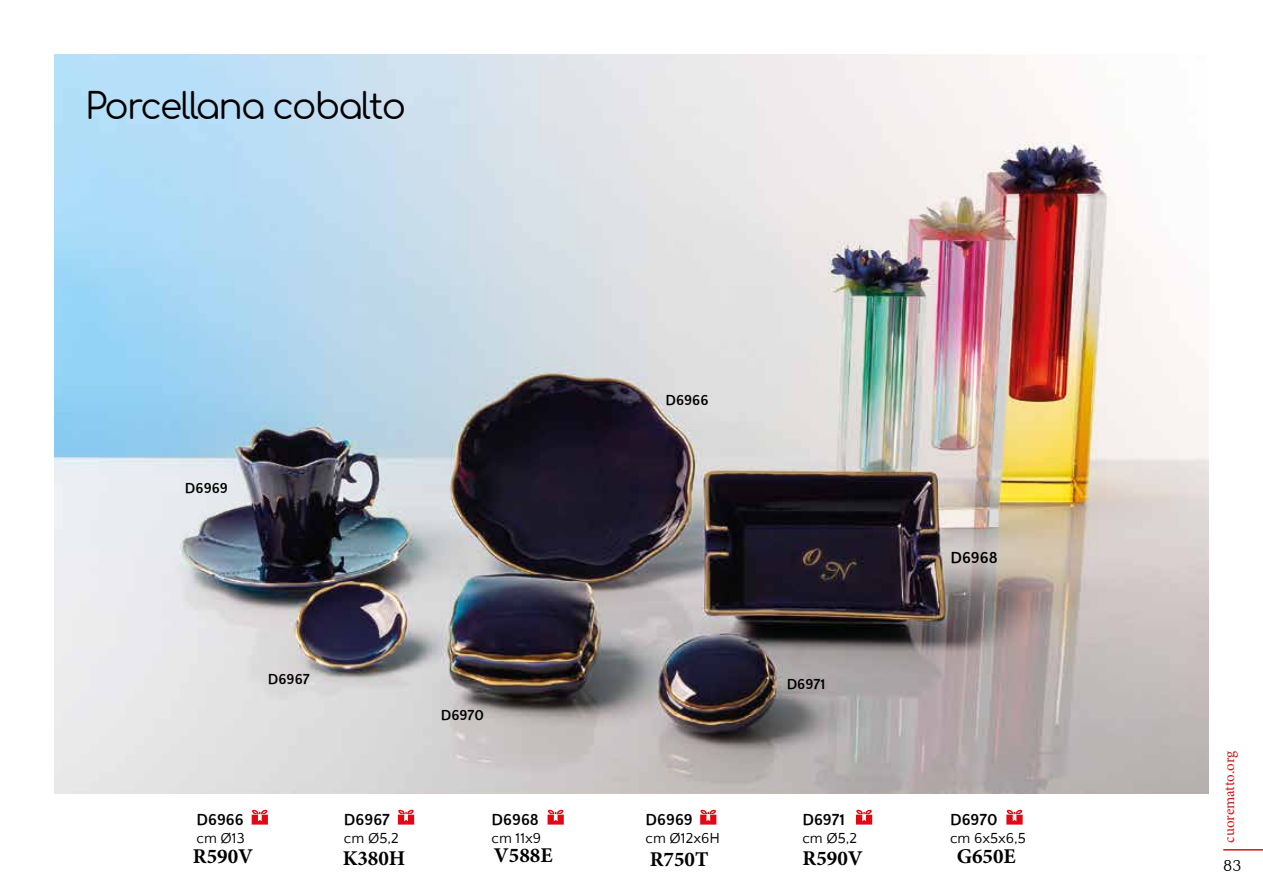
<style>
.page{position:relative;width:1263px;height:893px;background:#fff}
.page>*{position:absolute;margin:0;border:0;box-sizing:border-box;transform-origin:0 0}
.t1{font:36px "Comfortaa";letter-spacing:-.05em;color:#000}
.t2{font:700 21px "Minion Pro";color:#000}
.t3{font:700 16.5px "Quattrocento Sans";color:#000}
.t4{font:16.5px "Quattrocento";color:#000}
.t5{font:15px "Quattrocento Sans";color:#000}
.t6{font:700 15px "Quattrocento Sans";color:#000}
.t7{font:15px "Minion Pro";letter-spacing:-.01em;color:#cd1719}
</style>
<div class="page">
<hr style="left:1223px;top:849px;width:40px;height:1px;background:#cd1719">
<img style="left:54px;top:54px;width:1154px;height:739px">
<svg style="left:856px;top:810px;width:16px;height:15px"></svg>
<svg style="left:252px;top:810px;width:16px;height:15px"></svg>
<svg style="left:398px;top:810px;width:16px;height:15px"></svg>
<svg style="left:700px;top:810px;width:16px;height:15px"></svg>
<svg style="left:547px;top:810px;width:17px;height:15px"></svg>
<svg style="left:1006px;top:810px;width:17px;height:15px"></svg>
<h1 class="t1" style="left:85px;top:73px;width:323px">Porcellana cobalto</h1>
<p class="t6" style="left:185px;top:480px;width:44px">D6969</p>
<p class="t6" style="left:268px;top:671px;width:43px">D6967</p>
<p class="t3" style="left:197px;top:811px;width:49px">D6966</p>
<p class="t3" style="left:344px;top:811px;width:47px">D6967</p>
<p class="t6" style="left:441px;top:707px;width:45px">D6970</p>
<p class="t3" style="left:492px;top:811px;width:49px">D6968</p>
<p class="t6" style="left:665px;top:392px;width:44px">D6966</p>
<p class="t3" style="left:645px;top:811px;width:49px">D6969</p>
<p class="t6" style="left:787px;top:676px;width:40px">D6971</p>
<p class="t3" style="left:802px;top:811px;width:44px">D6971</p>
<p class="t3" style="left:950px;top:549px;width:49px">D6968</p>
<p class="t3" style="left:950px;top:811px;width:49px">D6970</p>
<p class="t5" style="left:197px;top:830px;width:50px">cm Ø13</p>
<p class="t5" style="left:344px;top:830px;width:56px">cm Ø5,2</p>
<p class="t5" style="left:492px;top:830px;width:51px">cm 11x9</p>
<p class="t5" style="left:645px;top:830px;width:76px">cm Ø12x6H</p>
<p class="t5" style="left:802px;top:830px;width:56px">cm Ø5,2</p>
<p class="t5" style="left:950px;top:830px;width:77px">cm 6x5x6,5</p>
<h2 class="t2" style="left:193px;top:842px;width:62px">R590V</h2>
<h2 class="t2" style="left:343px;top:843px;width:64px">K380H</h2>
<h2 class="t2" style="left:494px;top:840px;width:60px">V588E</h2>
<h2 class="t2" style="left:650px;top:845px;width:60px">R750T</h2>
<h2 class="t2" style="left:802px;top:843px;width:62px">R590V</h2>
<h2 class="t2" style="left:957px;top:842px;width:60px">G650E</h2>
<p class="t7" style="left:1219px;top:843px;width:93px;rotate:-90deg">cuorematto.org</p>
<p class="t4" style="left:1223px;top:857px;width:20px">83</p>
</div>
